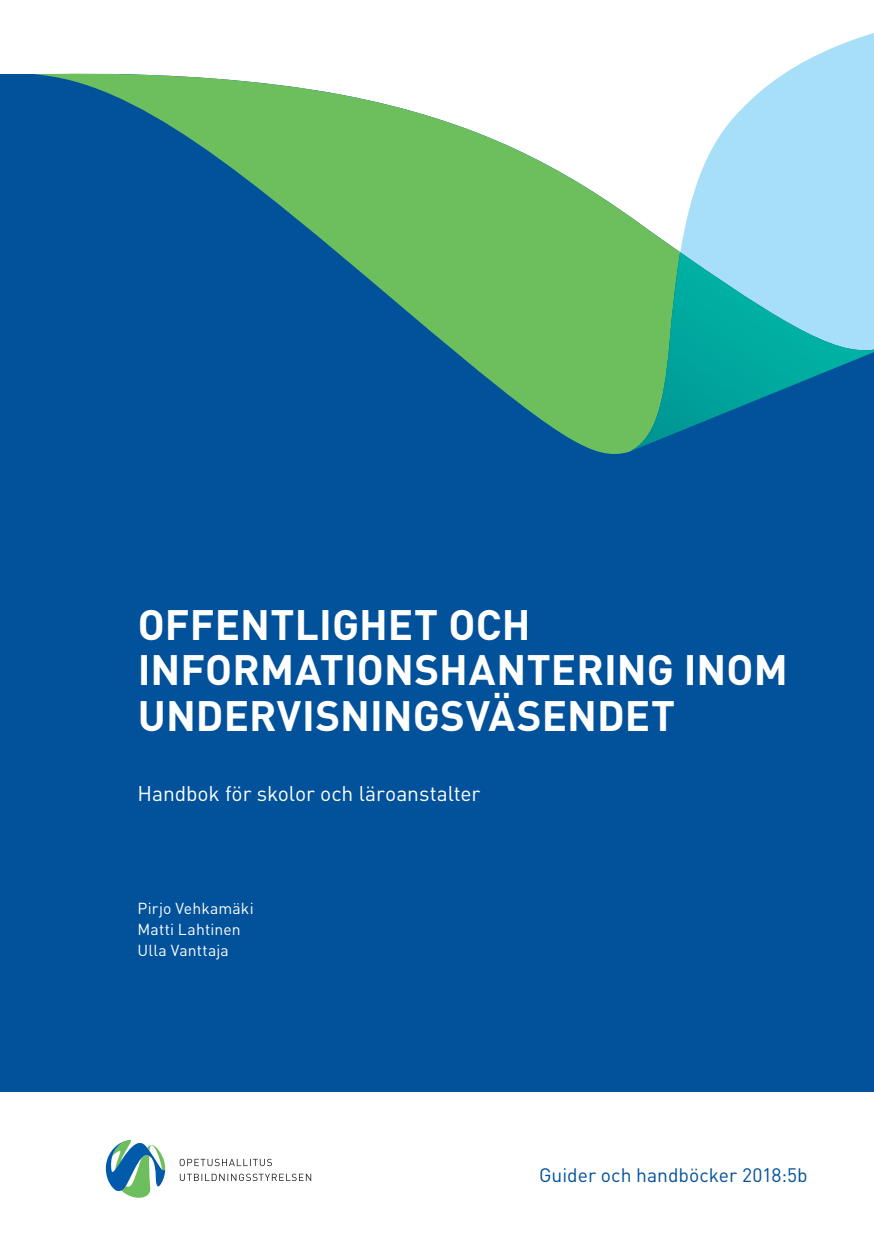
<style>
.page{position:relative;width:874px;height:1241px;background:#fff}
.page>*{position:absolute;margin:0;border:0;box-sizing:border-box;transform-origin:0 0}
.t1{font:700 42px/45.5px "DIN Pro";letter-spacing:.005em;color:#fff}
.t2{font:21px "DIN Pro";letter-spacing:-.005em;color:#fff}
.t3{font:19.25px "DIN Pro";color:#01519b}
.t4{font:15.75px/21px "DIN Pro";letter-spacing:.01em;color:#fff}
</style>
<div class="page">
<div style="left:0;top:74px;width:873px;height:1017px;background:#01519b"></div>
<svg style="left:680px;top:33px;width:193px;height:219px;background:#bfe7fa"></svg>
<svg style="left:34px;top:73px;width:645px;height:381px"></svg>
<svg style="left:629px;top:252px;width:244px;height:199px"></svg>
<svg style="left:180px;top:1173px;width:131px;height:7px"></svg>
<svg style="left:179px;top:1158px;width:93px;height:7px"></svg>
<svg style="left:106px;top:1139px;width:59px;height:59px"></svg>
<p class="t1" style="left:138px;top:599px;width:651px">OFFENTLIGHET OCH<br>INFORMATIONSHANTERING INOM<br>UNDERVISNINGSVÄSENDET</p>
<p class="t2" style="left:137px;top:779px;width:344px">Handbok för skolor och läroanstalter</p>
<p class="t4" style="left:137px;top:897px;width:117px">Pirjo Vehkamäki<br>Matti Lahtinen<br>Ulla Vanttaja</p>
<p class="t3" style="left:539px;top:1161px;width:270px">Guider och handböcker 2018:5b</p>
</div>
